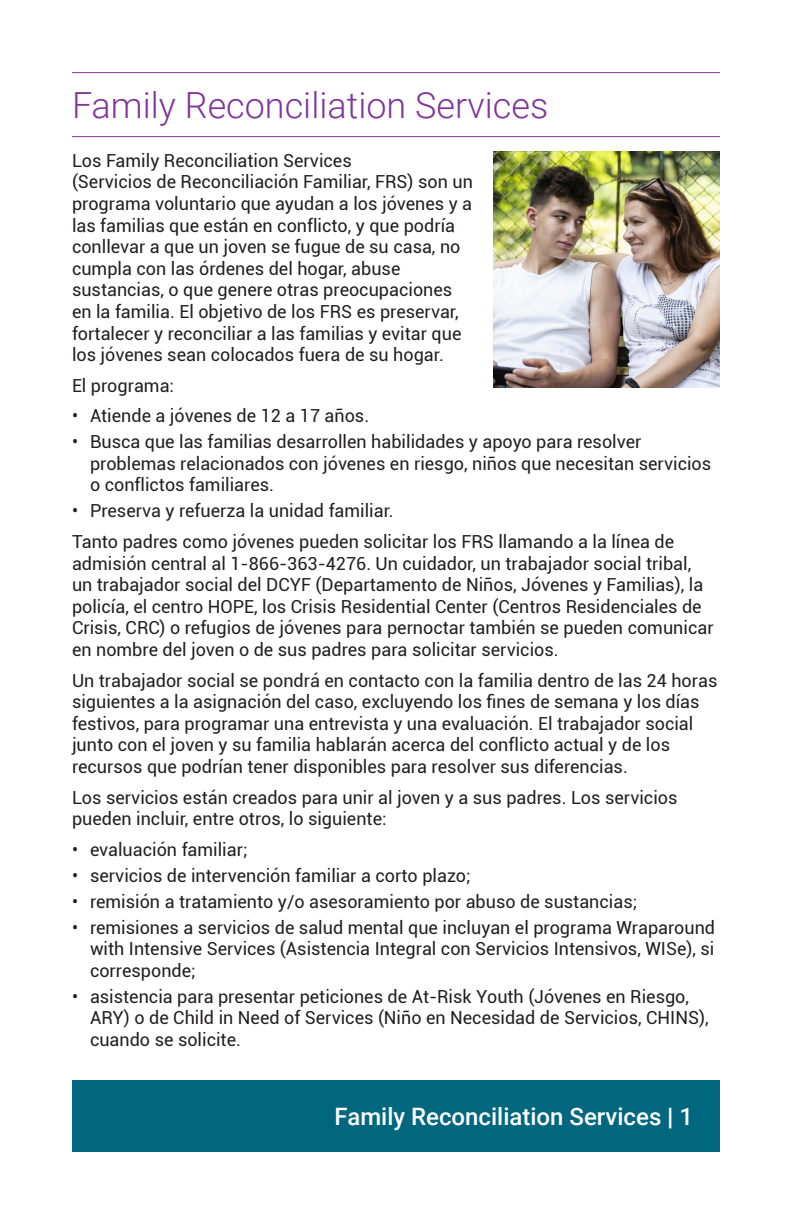
<style>
.page{position:relative;width:792px;height:1224px;background:#fff}
.page>*{position:absolute;margin:0;border:0;box-sizing:border-box;transform-origin:0 0}
.t1{font:300 36px "Roboto";color:#813699}
.t2{font:500 24px "Roboto";color:#fff}
.t3{font:18px/21.6px "Roboto";color:#231f20}
.s1{font-weight:400}
</style>
<div class="page">
<div style="left:72px;top:1080px;width:648px;height:72px;background:#00677f"></div>
<hr style="left:72px;top:72px;width:648px;height:1px;background:#813699">
<hr style="left:72px;top:136px;width:648px;height:1px;background:#813699">
<img style="left:494px;top:151px;width:226px;height:236px">
<h1 class="t1" style="left:72px;top:80px;width:478px">Family Reconciliation Services</h1>
<p class="t3" style="left:72px;top:149px;width:402px">Los Family Reconciliation Services<br>(Servicios de Reconciliación Familiar, FRS) son un programa voluntario que ayudan a los jóvenes y a las familias que están en conflicto, y que podría conllevar a que un joven se fugue de su casa, no cumpla con las órdenes del hogar, abuse sustancias, o que genere otras preocupaciones en la familia. El objetivo de los FRS es preservar, fortalecer y reconciliar a las familias y evitar que los jóvenes sean colocados fuera de su hogar.</p>
<p class="t3" style="left:72px;top:374px;width:104px">El programa:</p>
<p class="t3" style="left:72px;top:404px;width:299px">• Atiende a jóvenes de 12 a 17 años.</p>
<p class="t3" style="left:90px;top:430px;width:623px;text-indent:-18px">• Busca que las familias desarrollen habilidades y apoyo para resolver problemas relacionados con jóvenes en riesgo, niños que necesitan servicios o conflictos familiares.</p>
<p class="t3" style="left:72px;top:495px;width:604px;line-height:30.6px">• Preserva y refuerza la unidad familiar.<br>Tanto padres como jóvenes pueden solicitar los FRS llamando a la línea de</p>
<p class="t3" style="left:72px;top:552px;width:643px">admisión central al 1-866-363-4276. Un cuidador, un trabajador social tribal, un trabajador social del DCYF (Departamento de Niños, Jóvenes y Familias), la policía, el centro HOPE, los Crisis Residential Center (Centros Residenciales de Crisis, CRC) o refugios de jóvenes para pernoctar también se pueden comunicar en nombre del joven o de sus padres para solicitar servicios.</p>
<p class="t3" style="left:72px;top:669px;width:647px">Un trabajador social se pondrá en contacto con la familia dentro de las 24 horas siguientes a la asignación del caso, excluyendo los fines de semana y los días festivos, para programar una entrevista y una evaluación. El trabajador social junto con el joven y su familia hablarán acerca del conflicto actual y de los recursos que podrían tener disponibles para resolver sus diferencias.</p>
<p class="t3" style="left:72px;top:786px;width:607px">Los servicios están creados para unir al joven y a sus padres. Los servicios pueden incluir, entre otros, lo siguiente:</p>
<p class="t3" style="left:72px;top:838px;width:177px">• evaluación familiar;</p>
<p class="t3" style="left:72px;top:864px;width:400px">• servicios de intervención familiar a corto plazo;</p>
<p class="t3" style="left:72px;top:890px;width:567px">• remisión a tratamiento y/o asesoramiento por abuso de sustancias;</p>
<p class="t3" style="left:90px;top:916px;width:627px;text-align:justify;text-indent:-18px">• remisiones a servicios de salud mental que incluyan el programa Wraparound with Intensive Services (Asistencia Integral con Servicios Intensivos, WISe), si corresponde;</p>
<p class="t3" style="left:90px;top:985px;width:620px;text-indent:-18px">• asistencia para presentar peticiones de At-Risk Youth (Jóvenes en Riesgo,<br>ARY) o de Child in Need of Services (Niño en Necesidad de Servicios, CHINS), cuando se solicite.</p>
<h2 class="t2" style="left:335px;top:1100px;width:360px">Family Reconciliation Services <span class="s1">|</span> 1</h2>
</div>
